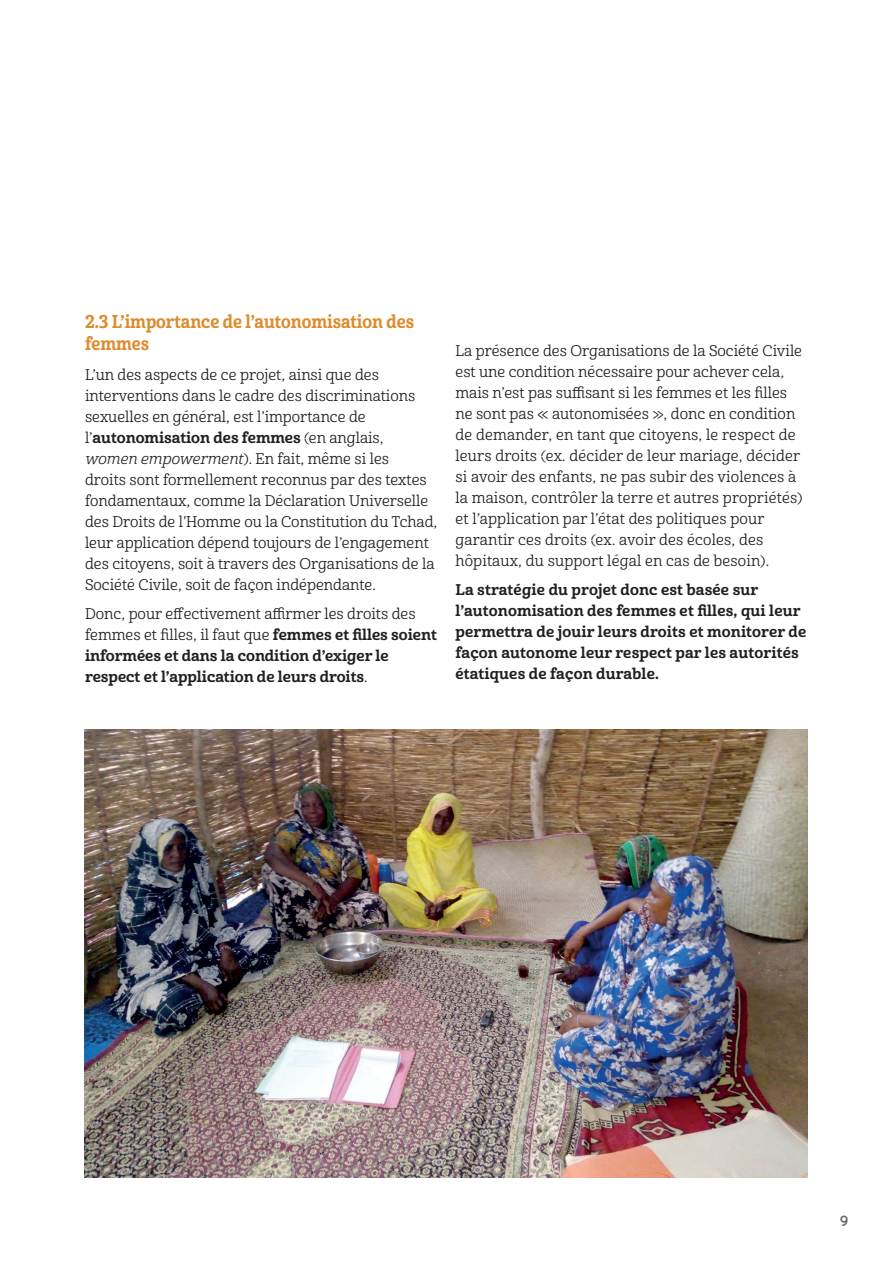
<style>
.page{position:relative;width:893px;height:1263px;background:#fff}
.page>*{position:absolute;margin:0;border:0;box-sizing:border-box;transform-origin:0 0}
.t1{font:18px/21.6px "Cabrito Con Bol";color:#dd8c2d}
.t2{font:15px/21px "Cabrito Nor Reg";color:#231f20}
.t3{font:15px/21px "Cabrito Nor Bol";letter-spacing:.01em;color:#231f20}
.t4{font:700 15px "Quicksand";color:#6c6d70}
.s1{font-family:"Cabrito Nor Reg"}
.s2{font-family:"Cabrito Nor Reg It"}
.s3{font-family:"Cabrito Nor Bol"}
</style>
<div class="page">
<img style="left:85px;top:729px;width:723px;height:449px">
<p class="t1" style="left:85px;top:312px;width:330px">2.3 L’importance de l’autonomisation des femmes</p>
<p class="t2" style="left:85px;top:364px;width:332px">L’un des aspects de ce projet, ainsi que des interventions dans le cadre des discriminations sexuelles en général, est l’importance de</p>
<p class="t3" style="left:85px;top:427px;width:300px"><span class="s1">l’</span>autonomisation des femmes <span class="s1">(en anglais,</span></p>
<p class="t2" style="left:85px;top:448px;width:354px"><span class="s2">women empowerment</span>). En fait, même si les<br>droits sont formellement reconnus par des textes fondamentaux, comme la Déclaration Universelle des Droits de l’Homme ou la Constitution du Tchad, leur application dépend toujours de l’engagement des citoyens, soit à travers des Organisations de la Société Civile, soit de façon indépendante.</p>
<p class="t2" style="left:85px;top:604px;width:353px">Donc, pour effectivement affirmer les droits des femmes et filles, il faut que <span class="s3">femmes et filles soient</span></p>
<p class="t3" style="left:85px;top:645px;width:305px">informées et dans la condition d’exiger le respect et l’application de leurs droits<span class="s1">.</span></p>
<p class="t2" style="left:455px;top:340px;width:348px">La présence des Organisations de la Société Civile est une condition nécessaire pour achever cela, mais n’est pas suffisant si les femmes et les filles ne sont pas « autonomisées », donc en condition de demander, en tant que citoyens, le respect de leurs droits (ex. décider de leur mariage, décider si avoir des enfants, ne pas subir des violences à la maison, contrôler la terre et autres propriétés) et l’application par l’état des politiques pour garantir ces droits (ex. avoir des écoles, des hôpitaux, du support légal en cas de besoin).</p>
<p class="t3" style="left:455px;top:580px;width:352px">La stratégie du projet donc est basée sur l’autonomisation des femmes et filles, qui leur permettra de jouir leurs droits et monitorer de façon autonome leur respect par les autorités étatiques de façon durable.</p>
<p class="t4" style="left:839px;top:1211px;width:11px">9</p>
</div>
